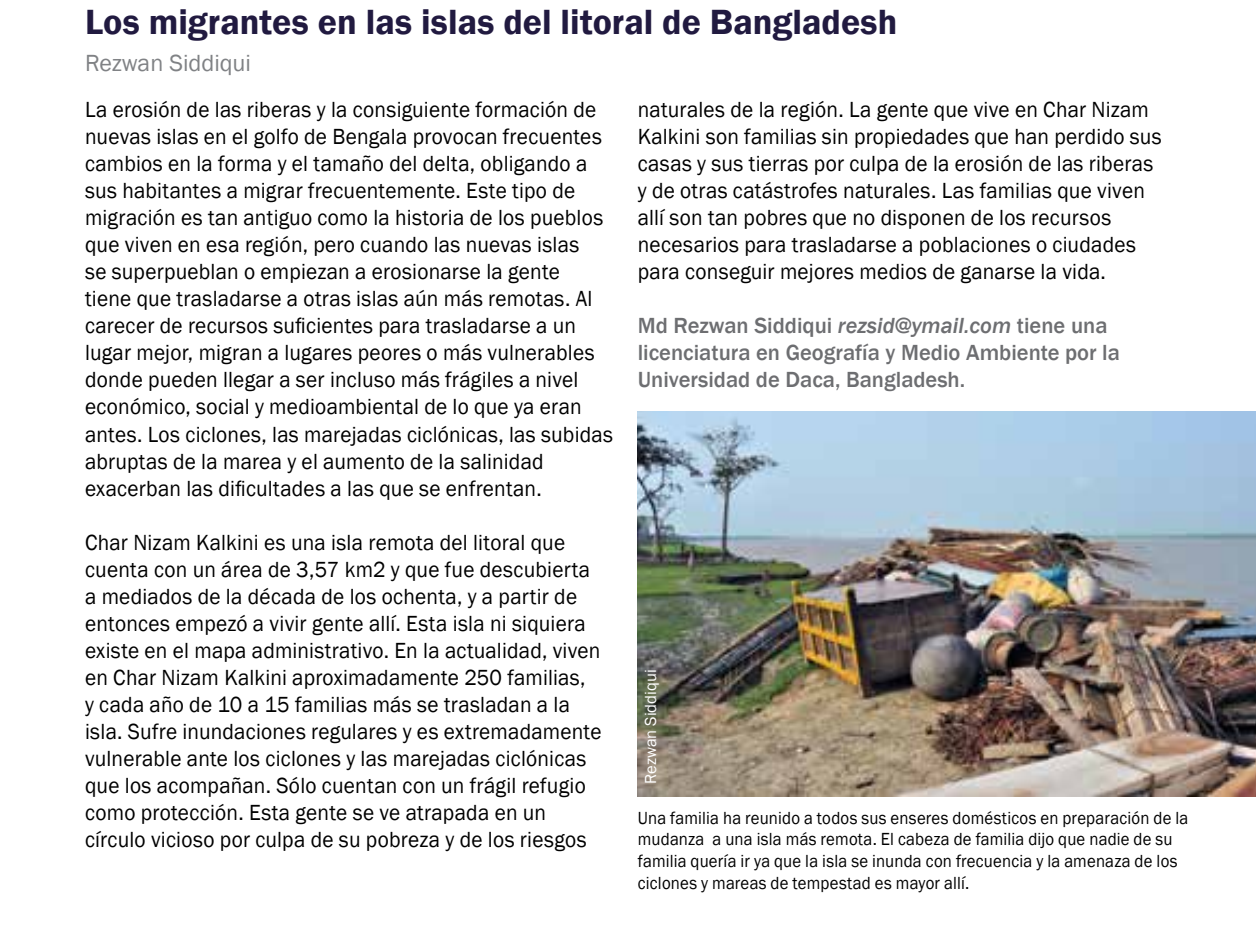
<style>
.page{position:relative;width:1256px;height:945px;background:#fff}
.page>*{position:absolute;margin:0;border:0;box-sizing:border-box;transform-origin:0 0}
.t1{font:600 36px "Franklin Gothic";color:#211a40}
.t2{font:24px "Franklin Gothic";color:#808285}
.t3{font:22.5px/27px "Franklin Gothic";letter-spacing:.01em;color:#000;scale:.95 1}
.t4{font:500 22.5px/27px "Franklin Gothic";color:#6d6e71}
.t5{font:18px/21.6px "Franklin Gothic";letter-spacing:.01em;color:#000;scale:.93 1}
.t6{font:16.5px "Franklin Gothic";color:#fff}
.s1{font-style:italic}
</style>
<div class="page">
<img style="left:638px;top:411px;width:618px;height:385px">
<h1 class="t1" style="left:85px;top:-1px;width:814px">Los migrantes en las islas del litoral de Bangladesh</h1>
<p class="t2" style="left:85px;top:48px;width:167px">Rezwan Siddiqui</p>
<p class="t3" style="left:85px;top:97px;width:557px">La erosión de las riberas y la consiguiente formación de nuevas islas en el golfo de Bengala provocan frecuentes cambios en la forma y el tamaño del delta, obligando a sus habitantes a migrar frecuentemente. Este tipo de migración es tan antiguo como la historia de los pueblos que viven en esa región, pero cuando las nuevas islas<br>se superpueblan o empiezan a erosionarse la gente<br>tiene que trasladarse a otras islas aún más remotas. Al carecer de recursos suficientes para trasladarse a un lugar mejor, migran a lugares peores o más vulnerables donde pueden llegar a ser incluso más frágiles a nivel económico, social y medioambiental de lo que ya eran antes. Los ciclones, las marejadas ciclónicas, las subidas abruptas de la marea y el aumento de la salinidad exacerban las dificultades a las que se enfrentan.</p>
<p class="t3" style="left:85px;top:529px;width:545px">Char Nizam Kalkini es una isla remota del litoral que cuenta con un área de 3,57 km2 y que fue descubierta a mediados de la década de los ochenta, y a partir de entonces empezó a vivir gente allí. Esta isla ni siquiera existe en el mapa administrativo. En la actualidad, viven en Char Nizam Kalkini aproximadamente 250 familias,<br>y cada año de 10 a 15 familias más se trasladan a la isla. Sufre inundaciones regulares y es extremadamente vulnerable ante los ciclones y las marejadas ciclónicas que los acompañan. Sólo cuentan con un frágil refugio como protección. Esta gente se ve atrapada en un círculo vicioso por culpa de su pobreza y de los riesgos</p>
<p class="t3" style="left:638px;top:97px;width:553px">naturales de la región. La gente que vive en Char Nizam Kalkini son familias sin propiedades que han perdido sus casas y sus tierras por culpa de la erosión de las riberas y de otras catástrofes naturales. Las familias que viven allí son tan pobres que no disponen de los recursos necesarios para trasladarse a poblaciones o ciudades para conseguir mejores medios de ganarse la vida.</p>
<p class="t4" style="left:638px;top:312px;width:484px">Md Rezwan Siddiqui <span class="s1">rezsid@ymail.com</span> tiene una licenciatura en Geografía y Medio Ambiente por la<br>Universidad de Daca, Bangladesh.</p>
<p class="t6" style="left:640px;top:783px;width:116px;rotate:-90deg">Rezwan Siddiqui</p>
<p class="t5" style="left:638px;top:807px;width:593px">Una familia ha reunido a todos sus enseres domésticos en preparación de la mudanza a una isla más remota. El cabeza de familia dijo que nadie de su familia quería ir ya que la isla se inunda con frecuencia y la amenaza de los ciclones y mareas de tempestad es mayor allí.</p>
</div>
